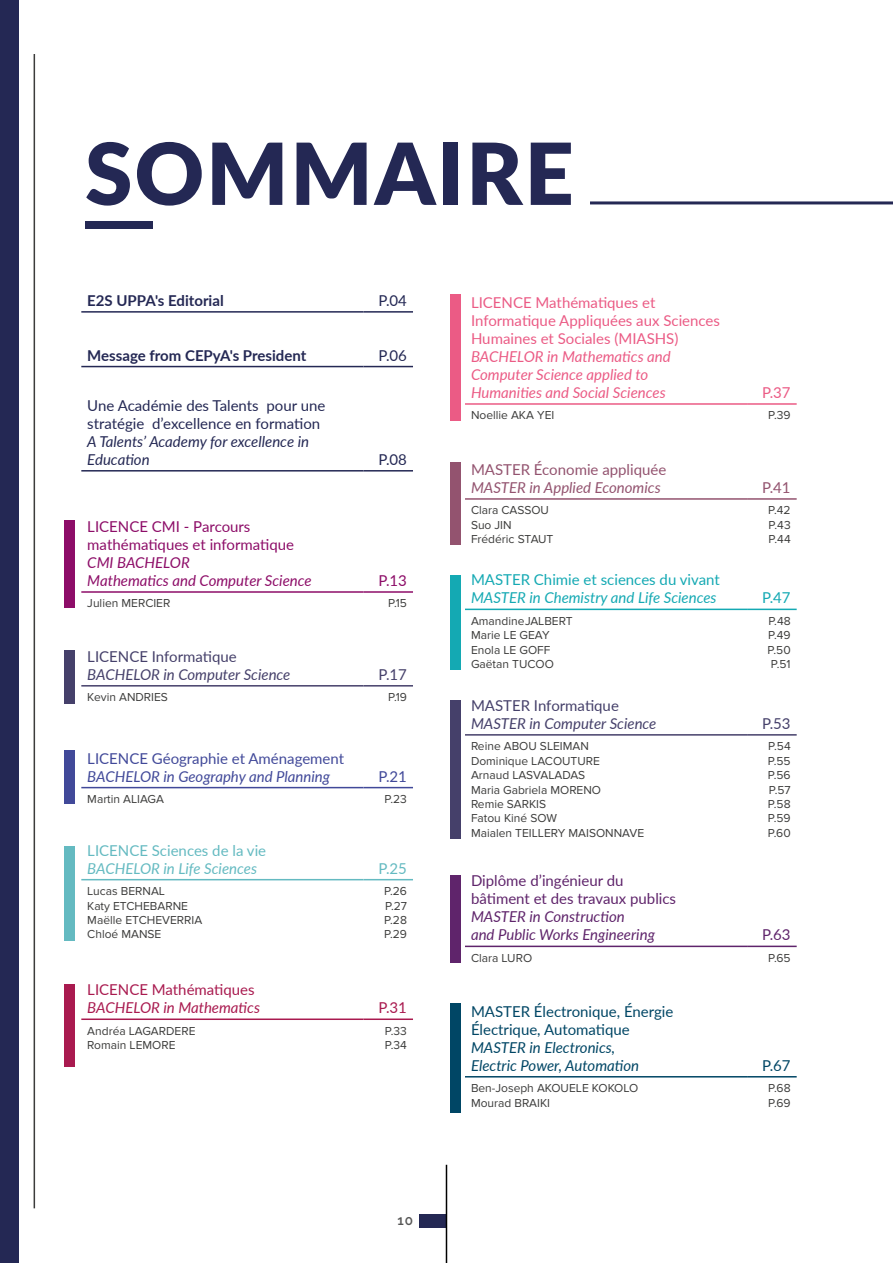
<style>
.page{position:relative;width:893px;height:1263px;background:#fff}
.page>*{position:absolute;margin:0;border:0;box-sizing:border-box;transform-origin:0 0}
.t1{font:900 85.5px "Lato";letter-spacing:.025em;color:#242854}
.t2{font:15px/18px "Lato";color:#eb5b85}
.t3{font:italic 15px/18px "Lato";color:#eb5b85}
.t4{font:15px/18px "Lato";color:#242854}
.t5{font:15px/18px "Lato";color:#004665}
.t6{font:15px/18px "Lato";color:#5f246b}
.t7{font:15px/18px "Lato";color:#8d0d68}
.t8{font:italic 15px "Lato";color:#45406a}
.t9{font:700 15px "Lato";color:#242854}
.t10{font:15px "Lato";color:#45406a}
.t11{font:italic 15px/18px "Lato";color:#5f246b}
.t12{font:italic 15px/18px "Lato";color:#004665}
.t13{font:italic 15px/18px "Lato";color:#242854}
.t14{font:italic 15px/18px "Lato";color:#8d0d68}
.t15{font:15px "Lato";color:#414999}
.t16{font:15px "Lato";color:#14a9b3}
.t17{font:italic 15px "Lato";color:#14a9b3}
.t18{font:italic 15px "Lato";color:#414999}
.t19{font:15px "Lato";color:#93536f}
.t20{font:15px "Lato";color:#64bac1}
.t21{font:15px "Lato";color:#a91a4f}
.t22{font:italic 15px "Lato";color:#93536f}
.t23{font:italic 15px "Lato";color:#64bac1}
.t24{font:italic 15px "Lato";color:#a91a4f}
.t25{font:600 13.5px "Raleway";color:#575756}
.t26{font:12px/14.4px "Proxima Nova";color:#3c3c3b}
</style>
<div class="page">
<hr style="left:81px;top:591px;width:282px;height:2px;background:#8d0d68">
<hr style="left:363px;top:591px;width:50px;height:2px;background:#8d0d68">
<hr style="left:81px;top:685px;width:282px;height:1px;background:#45406a">
<hr style="left:363px;top:685px;width:50px;height:1px;background:#45406a">
<hr style="left:81px;top:787px;width:282px;height:1px;background:#414999">
<hr style="left:363px;top:787px;width:50px;height:1px;background:#414999">
<hr style="left:81px;top:879px;width:282px;height:1px;background:#64bac1">
<hr style="left:363px;top:879px;width:50px;height:1px;background:#64bac1">
<hr style="left:81px;top:1018px;width:282px;height:2px;background:#a91a4f">
<hr style="left:363px;top:1018px;width:50px;height:2px;background:#a91a4f">
<hr style="left:81px;top:311px;width:282px;height:2px;background:#242854">
<hr style="left:363px;top:311px;width:50px;height:2px;background:#242854">
<hr style="left:81px;top:366px;width:282px;height:1px;background:#242854">
<hr style="left:363px;top:366px;width:50px;height:1px;background:#242854">
<hr style="left:81px;top:470px;width:282px;height:1px;background:#242854">
<hr style="left:363px;top:470px;width:50px;height:1px;background:#242854">
<div style="left:64px;top:650px;width:10px;height:54px;background:#45406a"></div>
<div style="left:64px;top:750px;width:10px;height:53px;background:#414999"></div>
<div style="left:64px;top:984px;width:10px;height:82px;background:#a91a4f"></div>
<div style="left:64px;top:521px;width:10px;height:87px;background:#8d0d68"></div>
<div style="left:64px;top:845px;width:10px;height:95px;background:#64bac1"></div>
<div style="left:450px;top:294px;width:10px;height:127px;background:#eb5b85"></div>
<div style="left:450px;top:575px;width:10px;height:95px;background:#14a9b3"></div>
<div style="left:450px;top:463px;width:10px;height:82px;background:#93536f"></div>
<div style="left:450px;top:701px;width:10px;height:138px;background:#45406a"></div>
<div style="left:450px;top:875px;width:10px;height:87px;background:#5f246b"></div>
<div style="left:450px;top:1003px;width:10px;height:110px;background:#004665"></div>
<hr style="left:590px;top:201px;width:303px;height:3px;background:#242854">
<hr style="left:465px;top:403px;width:282px;height:2px;background:#eb5b85">
<hr style="left:747px;top:403px;width:50px;height:2px;background:#eb5b85">
<hr style="left:465px;top:498px;width:282px;height:2px;background:#93536f">
<hr style="left:747px;top:498px;width:50px;height:2px;background:#93536f">
<hr style="left:465px;top:609px;width:282px;height:1px;background:#14a9b3">
<hr style="left:747px;top:609px;width:50px;height:1px;background:#14a9b3">
<hr style="left:465px;top:734px;width:282px;height:2px;background:#45406a">
<hr style="left:747px;top:734px;width:50px;height:2px;background:#45406a">
<hr style="left:465px;top:946px;width:282px;height:1px;background:#5f246b">
<hr style="left:747px;top:946px;width:50px;height:1px;background:#5f246b">
<hr style="left:465px;top:1076px;width:282px;height:1px;background:#004665">
<hr style="left:747px;top:1076px;width:50px;height:1px;background:#004665">
<div style="left:0;top:0;width:19px;height:1263px;background:#242854"></div>
<hr style="left:34px;top:54px;width:1px;height:1154px;background:#3c3c3b">
<div style="left:419px;top:1214px;width:27px;height:14px;background:#242854"></div>
<hr style="left:446px;top:1165px;width:1px;height:98px;background:#000">
<div style="left:85px;top:222px;width:67px;height:7px;background:#242854"></div>
<h1 class="t1" style="left:85px;top:109px;width:490px">SOMMAIRE</h1>
<p class="t9" style="left:87px;top:289px;width:138px">E2S UPPA's Editorial</p>
<p class="t4" style="left:379px;top:291px;width:30px">P.04</p>
<p class="t9" style="left:87px;top:344px;width:221px">Message from CEPyA's President</p>
<p class="t4" style="left:379px;top:345px;width:30px">P.06</p>
<p class="t4" style="left:87px;top:396px;width:240px">Une Académie des Talents pour une stratégie d’excellence en formation</p>
<p class="t13" style="left:87px;top:432px;width:223px">A Talents’ Academy for excellence in<br>Education</p>
<p class="t4" style="left:379px;top:450px;width:30px">P.08</p>
<p class="t7" style="left:87px;top:517px;width:208px">LICENCE CMI - Parcours mathématiques et informatique</p>
<p class="t14" style="left:87px;top:553px;width:226px">CMI BACHELOR<br>Mathematics and Computer Science</p>
<p class="t7" style="left:379px;top:571px;width:30px">P.13</p>
<p class="t26" style="left:87px;top:596px;width:85px">Julien MERCIER</p>
<p class="t26" style="left:388px;top:596px;width:20px">P.15</p>
<p class="t10" style="left:87px;top:646px;width:151px">LICENCE Informatique</p>
<p class="t8" style="left:87px;top:664px;width:205px">BACHELOR in Computer Science</p>
<p class="t10" style="left:379px;top:664px;width:30px">P.17</p>
<p class="t26" style="left:87px;top:690px;width:82px">Kevin ANDRIES</p>
<p class="t26" style="left:388px;top:690px;width:20px">P.19</p>
<p class="t15" style="left:87px;top:747px;width:258px">LICENCE Géographie et Aménagement</p>
<p class="t18" style="left:87px;top:765px;width:244px">BACHELOR in Geography and Planning</p>
<p class="t15" style="left:379px;top:765px;width:30px">P.21</p>
<p class="t26" style="left:87px;top:792px;width:78px">Martin ALIAGA</p>
<p class="t26" style="left:385px;top:792px;width:24px">P.23</p>
<p class="t20" style="left:87px;top:839px;width:180px">LICENCE Sciences de la vie</p>
<p class="t23" style="left:87px;top:857px;width:171px">BACHELOR in Life Sciences</p>
<p class="t20" style="left:379px;top:857px;width:30px">P.25</p>
<p class="t26" style="left:87px;top:884px;width:116px">Lucas BERNAL<br>Katy ETCHEBARNE<br>Maëlle ETCHEVERRIA<br>Chloé MANSE</p>
<p class="t26" style="left:384px;top:884px;width:24px;text-align:justify">P.26<br>P.27<br>P.28<br>P.29</p>
<p class="t21" style="left:87px;top:979px;width:169px">LICENCE Mathématiques</p>
<p class="t24" style="left:87px;top:997px;width:174px">BACHELOR in Mathematics</p>
<p class="t21" style="left:379px;top:997px;width:30px">P.31</p>
<p class="t26" style="left:87px;top:1024px;width:110px">Andréa LAGARDERE<br>Romain LEMORE</p>
<p class="t26" style="left:385px;top:1024px;width:24px">P.33<br>P.34</p>
<p class="t25" style="left:398px;top:1212px;width:17px">10</p>
<p class="t2" style="left:471px;top:293px;width:250px">LICENCE Mathématiques et<br>Informatique Appliquées aux Sciences<br>Humaines et Sociales (MIASHS)</p>
<p class="t3" style="left:471px;top:347px;width:201px">BACHELOR in Mathematics and<br>Computer Science applied to<br>Humanities and Social Sciences</p>
<p class="t2" style="left:762px;top:383px;width:30px">P.37</p>
<p class="t26" style="left:471px;top:408px;width:85px">Noellie AKA YEI</p>
<p class="t26" style="left:768px;top:408px;width:24px">P.39</p>
<p class="t19" style="left:471px;top:459px;width:197px">MASTER Économie appliquée</p>
<p class="t22" style="left:471px;top:477px;width:191px">MASTER in Applied Economics</p>
<p class="t19" style="left:762px;top:477px;width:30px">P.41</p>
<p class="t26" style="left:471px;top:503px;width:84px">Clara CASSOU<br>Suo JIN<br>Frédéric STAUT</p>
<p class="t26" style="left:768px;top:503px;width:24px;text-align:justify">P.42<br>P.43<br>P.44</p>
<p class="t16" style="left:471px;top:569px;width:250px">MASTER Chimie et sciences du vivant</p>
<p class="t17" style="left:471px;top:587px;width:247px">MASTER in Chemistry and Life Sciences</p>
<p class="t16" style="left:762px;top:587px;width:30px">P.47</p>
<p class="t26" style="left:471px;top:614px;width:103px">AmandineJALBERT<br>Marie LE GEAY<br>Enola LE GOFF<br>Gaëtan TUCOO</p>
<p class="t26" style="left:768px;top:614px;width:25px;text-align:justify">P.48<br>P.49<br>P.50<br>P.51</p>
<p class="t10" style="left:471px;top:695px;width:149px">MASTER Informatique</p>
<p class="t8" style="left:471px;top:713px;width:187px">MASTER in Computer Science</p>
<p class="t10" style="left:762px;top:713px;width:30px">P.53</p>
<p class="t26" style="left:471px;top:739px;width:175px">Reine ABOU SLEIMAN<br>Dominique LACOUTURE<br>Arnaud LASVALADAS<br>Maria Gabriela MORENO<br>Remie SARKIS<br>Fatou Kiné SOW<br>Maialen TEILLERY MAISONNAVE</p>
<p class="t26" style="left:768px;top:739px;width:24px;text-align:justify">P.54<br>P.55<br>P.56<br>P.57<br>P.58<br>P.59<br>P.60</p>
<p class="t6" style="left:471px;top:871px;width:207px">Diplôme d’ingénieur du bâtiment et des travaux publics</p>
<p class="t11" style="left:471px;top:907px;width:185px">MASTER in Construction<br>and Public Works Engineering</p>
<p class="t6" style="left:762px;top:925px;width:30px">P.63</p>
<p class="t26" style="left:471px;top:951px;width:63px">Clara LURO</p>
<p class="t26" style="left:768px;top:951px;width:24px">P.65</p>
<p class="t5" style="left:471px;top:1002px;width:204px">MASTER Électronique, Énergie<br>Électrique, Automatique</p>
<p class="t12" style="left:471px;top:1038px;width:170px">MASTER in Electronics,<br>Electric Power, Automation</p>
<p class="t5" style="left:762px;top:1056px;width:30px">P.67</p>
<p class="t26" style="left:471px;top:1081px;width:169px">Ben-Joseph AKOUELE KOKOLO<br>Mourad BRAIKI</p>
<p class="t26" style="left:768px;top:1081px;width:24px">P.68<br>P.69</p>
</div>
